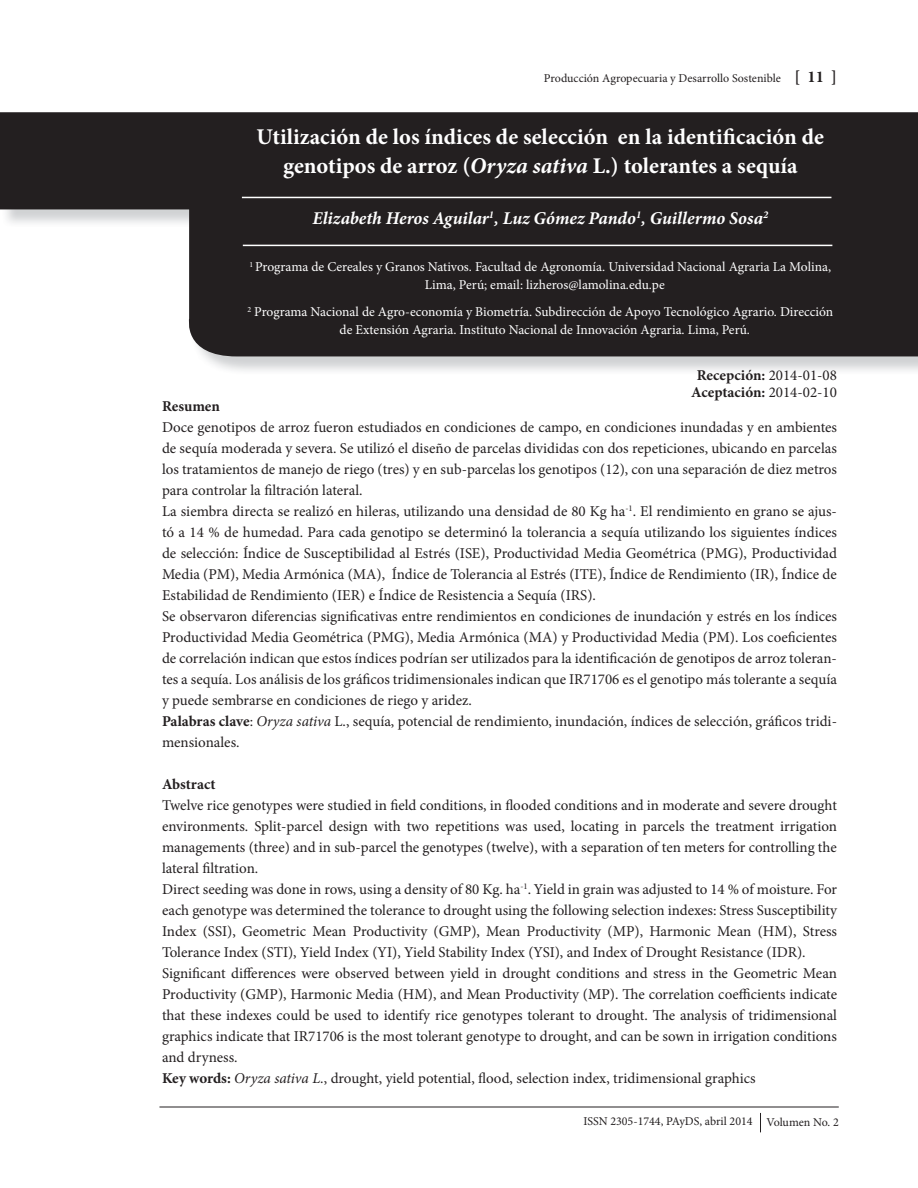
<style>
.page{position:relative;width:918px;height:1188px;background:#fff}
.page>*{position:absolute;margin:0;border:0;box-sizing:border-box;transform-origin:0 0}
.t1{font:700 22.5px/28.5px "Minion Pro";color:#fff;text-align:center}
.t2{font:italic 700 18px "Minion Pro";color:#fff}
.t3{font:15px/21px "Minion Pro";color:#231f20}
.t4{font:700 15px/17.2px "Minion Pro";color:#231f20;text-align:center}
.t5{font:13.5px/18px "Minion Pro";color:#fff}
.t6{font:12px "Minion Pro";color:#231f20}
.s1{font-weight:700;font-size:16.5px}
.s2{font-style:italic}
.s3{font-weight:400}
.s4{font-weight:700}
</style>
<div class="page">
<hr style="left:159px;top:1107px;width:680px;height:1px;background:#231f20">
<svg style="left:760px;top:1113px;width:1px;height:19px"></svg>
<svg style="left:0;top:112px;width:918px;height:244px;background:#3f3b3c"></svg>
<hr style="left:243px;top:245px;width:589px;height:1px;background:#fff">
<hr style="left:242px;top:197px;width:589px;height:1px;background:#fff">
<p class="t6" style="left:544px;top:74px;width:295px">Producción Agropecuaria y Desarrollo Sostenible <span class="s1">[ 11 ]</span></p>
<h1 class="t1" style="left:257px;top:125px;width:569px">Utilización de los índices de selección en la identificación de genotipos de arroz (<span class="s2">Oryza sativa</span> L.) tolerantes a sequía</h1>
<p class="t2" style="left:312px;top:211px;width:457px">Elizabeth Heros Aguilar<sup>1</sup>, Luz Gómez Pando<sup>1</sup>, Guillermo Sosa<sup>2</sup></p>
<p class="t5" style="left:425px;top:259px;width:408px;text-indent:-175px"><sup>1</sup> Programa de Cereales y Granos Nativos. Facultad de Agronomía. Universidad Nacional Agraria La Molina,<br>Lima, Perú; email: lizheros@lamolina.edu.pe</p>
<p class="t5" style="left:340px;top:304px;width:495px;text-indent:-92px"><sup>2</sup> Programa Nacional de Agro-economía y Biometría. Subdirección de Apoyo Tecnológico Agrario. Dirección de Extensión Agraria. Instituto Nacional de Innovación Agraria. Lima, Perú.</p>
<p class="t4" style="left:691px;top:368px;width:147px">Recepción: <span class="s3">2014-01-08<br></span>Aceptación: <span class="s3">2014-02-10</span></p>
<p class="t4" style="left:162px;top:399px;width:59px">Resumen</p>
<p class="t3" style="left:162px;top:418px;width:677px">Doce genotipos de arroz fueron estudiados en condiciones de campo, en condiciones inundadas y en ambientes de sequía moderada y severa. Se utilizó el diseño de parcelas divididas con dos repeticiones, ubicando en parcelas los tratamientos de manejo de riego (tres) y en sub-parcelas los genotipos (12), con una separación de diez metros para controlar la filtración lateral.<br>La siembra directa se realizó en hileras, utilizando una densidad de 80 Kg ha<sup>-1</sup>. El rendimiento en grano se ajus&shy;tó a 14 % de humedad. Para cada genotipo se determinó la tolerancia a sequía utilizando los siguientes índices de selección: Índice de Susceptibilidad al Estrés (ISE), Productividad Media Geométrica (PMG), Productividad Media (PM), Media Armónica (MA), Índice de Tolerancia al Estrés (ITE), Índice de Rendimiento (IR), Índice de Estabilidad de Rendimiento (IER) e Índice de Resistencia a Sequía (IRS).<br>Se observaron diferencias significativas entre rendimientos en condiciones de inundación y estrés en los índices Productividad Media Geométrica (PMG), Media Armónica (MA) y Productividad Media (PM). Los coeficientes de correlación indican que estos índices podrían ser utilizados para la identificación de genotipos de arroz toleran&shy;tes a sequía. Los análisis de los gráficos tridimensionales indican que IR71706 es el genotipo más tolerante a sequía y puede sembrarse en condiciones de riego y aridez.<br><span class="s4">Palabras clave</span>: <span class="s2">Oryza sativa</span> L., sequía, potencial de rendimiento, inundación, índices de selección, gráficos tridi&shy;mensionales.</p>
<p class="t4" style="left:162px;top:777px;width:55px">Abstract</p>
<p class="t3" style="left:162px;top:796px;width:677px">Twelve rice genotypes were studied in field conditions, in flooded conditions and in moderate and severe drought environments. Split-parcel design with two repetitions was used, locating in parcels the treatment irrigation managements (three) and in sub-parcel the genotypes (twelve), with a separation of ten meters for controlling the lateral filtration.<br>Direct seeding was done in rows, using a density of 80 Kg. ha<sup>-1</sup>. Yield in grain was adjusted to 14 % of moisture. For each genotype was determined the tolerance to drought using the following selection indexes: Stress Susceptibility Index (SSI), Geometric Mean Productivity (GMP), Mean Productivity (MP), Harmonic Mean (HM), Stress Tolerance Index (STI), Yield Index (YI), Yield Stability Index (YSI), and Index of Drought Resistance (IDR).<br>Significant differences were observed between yield in drought conditions and stress in the Geometric Mean Productivity (GMP), Harmonic Media (HM), and Mean Productivity (MP). The correlation coefficients indicate that these indexes could be used to identify rice genotypes tolerant to drought. The analysis of tridimensional graphics indicate that IR71706 is the most tolerant genotype to drought, and can be sown in irrigation conditions and dryness.<br><span class="s4">Key words:</span> <span class="s2">Oryza sativa L.</span>, drought, yield potential, flood, selection index, tridimensional graphics</p>
<p class="t6" style="left:583px;top:1117px;width:257px">ISSN 2305-1744, PAyDS, abril 2014 Volumen No. 2</p>
<p class="t6" style="left:456px;top:1117px;width:298px">Elizabeth Heros Aguilar / Luz Gómez Pando / Guillermo Sosa</p>
</div>
